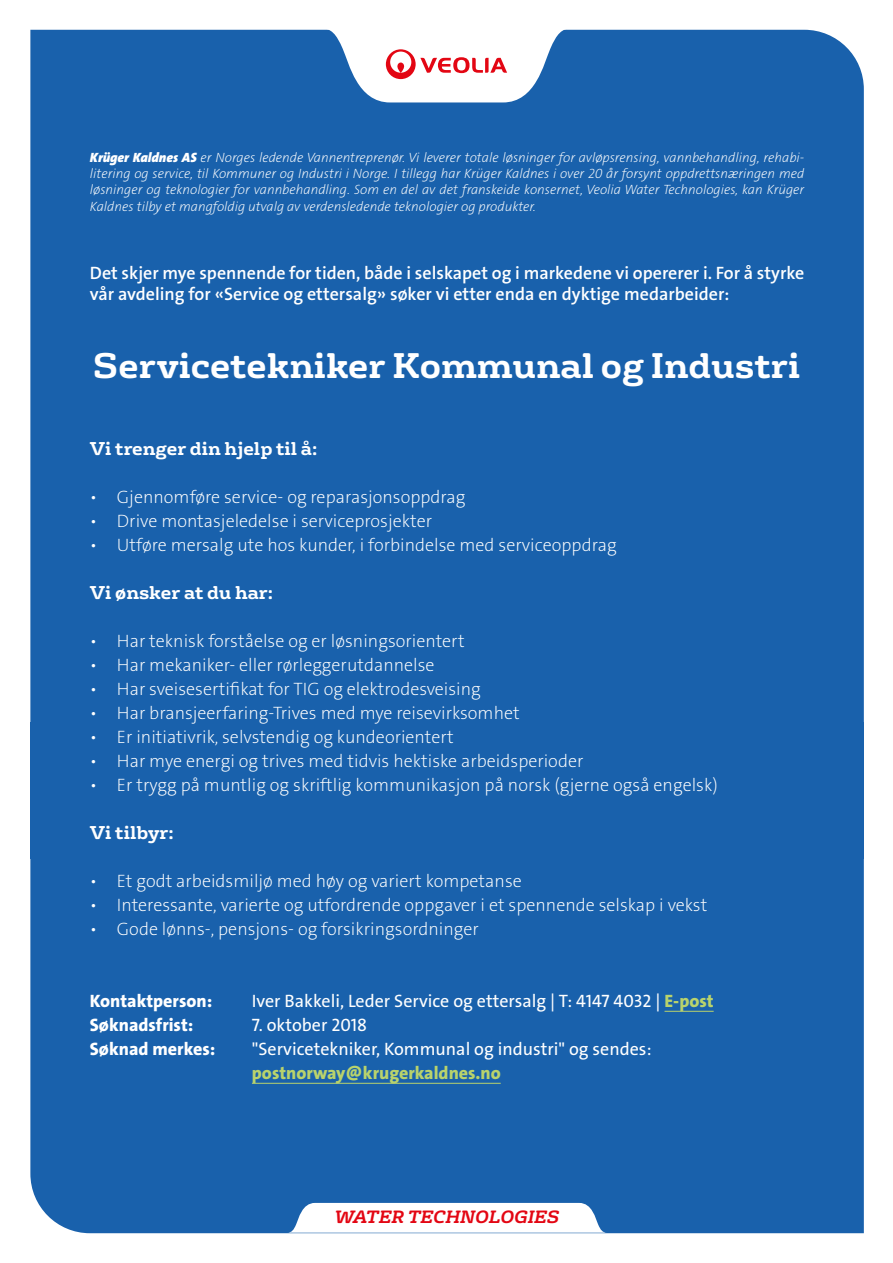
<style>
.page{position:relative;width:893px;height:1263px;background:#fff}
.page>*{position:absolute;margin:0;border:0;box-sizing:border-box;transform-origin:0 0}
.t1{font:700 34.5px "FS Rufus";color:#fff}
.t2{font:18px "The Sans Veolia W2 Ex Lig";color:#fff}
.t3{font:18px/21.6px "The Sans Veolia W6 Se Bld";color:#fff}
.t4{font:18px "The Sans Veolia W5 Pla";color:#fff}
.t5{font:700 18px "FS Rufus";color:#fff}
.t6{font:18px "The Sans Veolia W8 Ex Bld";color:#fff}
.t7{font:18px "The Sans Veolia W8 Ex Bld";color:#b9d36c}
.t8{font:italic 700 17.25px "FS Rufus";color:#e30613}
.t9{font:13.5px/16.2px "The Sans Veolia W2 Ex Lig It";color:#fff;text-align:justify}
.s1{font-family:"The Sans Veolia W9 Blk It"}
.s2{font-family:"The Sans Veolia W8 Ex Bld";color:#b9d36c}
</style>
<div class="page">
<div style="left:30px;top:723px;width:834px;height:136px;background:#1961ac"></div>
<div style="left:30px;top:859px;width:834px;height:374px;background:#1961ac"></div>
<div style="left:30px;top:30px;width:834px;height:693px;background:#1961ac"></div>
<svg style="left:320px;top:29px;width:253px;height:73px"></svg>
<svg style="left:287px;top:1203px;width:320px;height:30px"></svg>
<hr style="left:664px;top:1011px;width:50px;height:1px;background:#b9d36c">
<hr style="left:252px;top:1083px;width:249px;height:1px;background:#b9d36c">
<p class="t9" style="left:90px;top:150px;width:716px"><span class="s1">Krüger Kaldnes AS</span> er Norges ledende Vannentreprenør. Vi leverer totale løsninger for avløpsrensing, vannbehandling, rehabi&shy;litering og service, til Kommuner og Industri i Norge. I tillegg har Krüger Kaldnes i over 20 år forsynt oppdrettsnæringen med løsninger og teknologier for vannbehandling. Som en del av det franskeide konsernet, Veolia Water Technologies, kan Krüger Kaldnes tilby et mangfoldig utvalg av verdensledende teknologier og produkter.</p>
<p class="t3" style="left:90px;top:262px;width:716px">Det skjer mye spennende for tiden, både i selskapet og i markedene vi opererer i. For å styrke vår avdeling for «Service og ettersalg» søker vi etter enda en dyktige medarbeider:</p>
<h1 class="t1" style="left:93px;top:336px;width:709px">Servicetekniker Kommunal og Industri</h1>
<p class="t5" style="left:90px;top:433px;width:229px">Vi trenger din hjelp til å:</p>
<p class="t2" style="left:90px;top:485px;width:377px">• Gjennomføre service- og reparasjonsoppdrag</p>
<p class="t2" style="left:90px;top:509px;width:344px">• Drive montasjeledelse i serviceprosjekter</p>
<p class="t2" style="left:90px;top:533px;width:528px">• Utføre mersalg ute hos kunder, i forbindelse med serviceoppdrag</p>
<p class="t5" style="left:90px;top:577px;width:185px">Vi ønsker at du har:</p>
<p class="t2" style="left:90px;top:629px;width:376px">• Har teknisk forståelse og er løsningsorientert</p>
<p class="t2" style="left:90px;top:653px;width:346px">• Har mekaniker- eller rørleggerutdannelse</p>
<p class="t2" style="left:90px;top:677px;width:392px">• Har sveisesertifikat for TIG og elektrodesveising</p>
<p class="t2" style="left:90px;top:701px;width:431px">• Har bransjeerfaring-Trives med mye reisevirksomhet</p>
<p class="t2" style="left:90px;top:725px;width:365px">• Er initiativrik, selvstendig og kundeorientert</p>
<p class="t2" style="left:90px;top:749px;width:495px">• Har mye energi og trives med tidvis hektiske arbeidsperioder</p>
<p class="t2" style="left:90px;top:773px;width:629px">• Er trygg på muntlig og skriftlig kommunikasjon på norsk (gjerne også engelsk)</p>
<p class="t5" style="left:90px;top:817px;width:85px">Vi tilbyr:</p>
<p class="t2" style="left:90px;top:869px;width:433px">• Et godt arbeidsmiljø med høy og variert kompetanse</p>
<p class="t2" style="left:90px;top:893px;width:619px">• Interessante, varierte og utfordrende oppgaver i et spennende selskap i vekst</p>
<p class="t2" style="left:90px;top:917px;width:391px">• Gode lønns-, pensjons- og forsikringsordninger</p>
<p class="t6" style="left:90px;top:989px;width:124px">Kontaktperson:</p>
<p class="t4" style="left:252px;top:989px;width:463px">Iver Bakkeli, Leder Service og ettersalg | T: 4147 4032 | <span class="s2">E-post</span></p>
<p class="t6" style="left:90px;top:1013px;width:105px">Søknadsfrist:</p>
<p class="t4" style="left:252px;top:1013px;width:116px">7. oktober 2018</p>
<p class="t6" style="left:90px;top:1037px;width:127px">Søknad merkes:</p>
<p class="t4" style="left:252px;top:1037px;width:401px">"Servicetekniker, Kommunal og industri" og sendes:</p>
<p class="t7" style="left:252px;top:1061px;width:250px">postnorway@krugerkaldnes.no</p>
<p class="t8" style="left:335px;top:1201px;width:226px">WATER TECHNOLOGIES</p>
</div>
